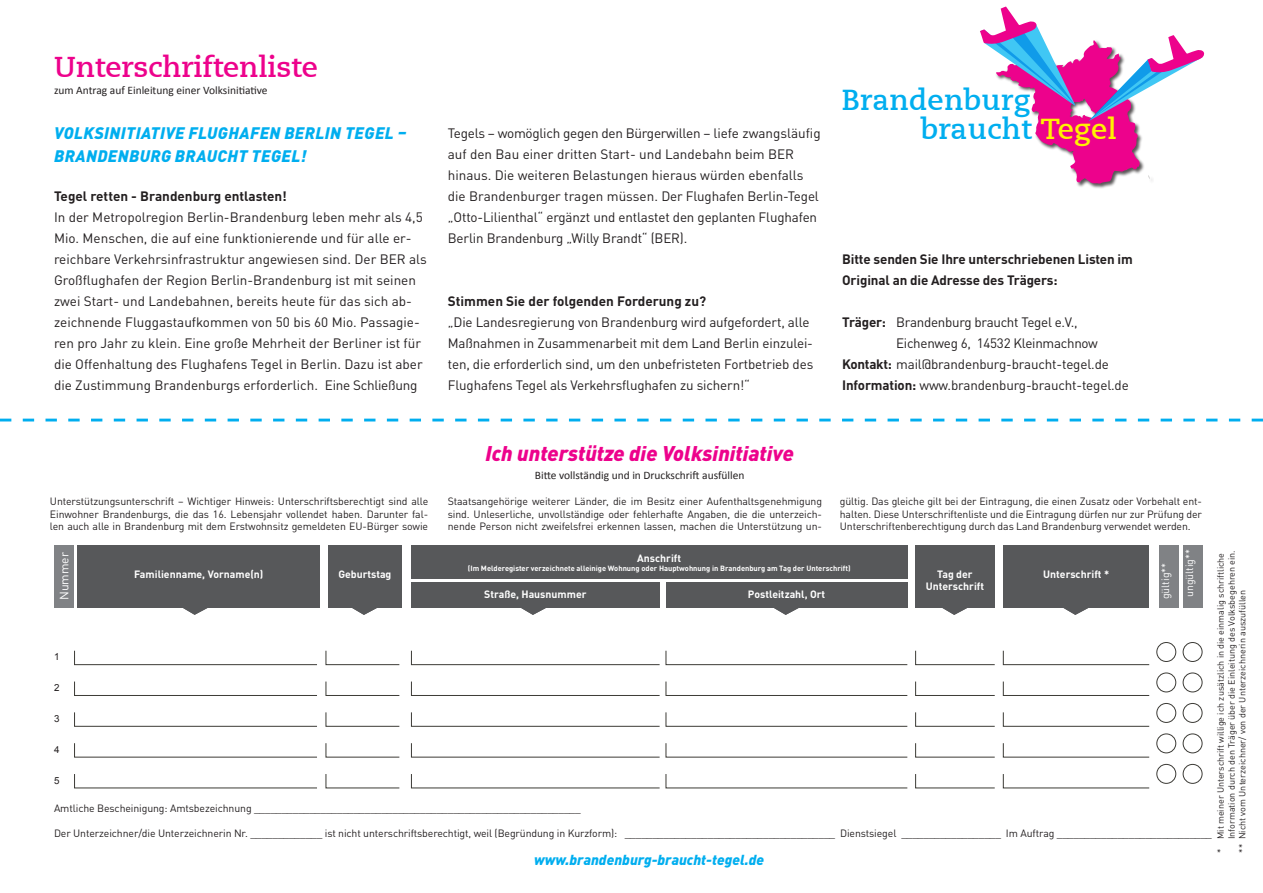
<style>
.page{position:relative;width:1263px;height:893px;background:#fff}
.page>*{position:absolute;margin:0;border:0;box-sizing:border-box;transform-origin:0 0}
.t1{font:700 28.8px "Caecilia LT";letter-spacing:.01em;color:#00aeef}
.t2{font:700 28.65px "Caecilia LT";color:#ed028c}
.t3{font:italic 900 21px "DIN Pro";color:#ed028c}
.t4{font:italic 900 16.5px "DIN Pro";letter-spacing:.02em;color:#00aeef}
.t5{font:italic 900 14.25px "DIN Pro";color:#00aeef}
.t6{font:13.5px/21px "DIN Pro";letter-spacing:-.01em;color:#231f20}
.t7{font:700 13.5px/21px "DIN Pro";letter-spacing:-.01em;color:#231f20}
.t8{font:12px "DIN Pro";color:#fff}
.t9{font:11.4px "Calibri";color:#231f20}
.t10{font:10.5px/12.6px "DIN Pro";letter-spacing:-.01em;color:#231f20;text-align:justify}
.t11{font:700 10.5px/12.6px "DIN Pro";color:#fff;text-align:center}
.t12{font:10.5px "DIN Pro";color:#fff}
.t13{font:9.75px "Arial";color:#231f20}
.t14{font:9px "DIN Pro";color:#231f20}
.t15{font:700 7.5px "DIN Pro";color:#fff}
.s1{color:#fff101}
.s2{font-weight:700}
</style>
<div class="page">
<svg style="left:0;top:419px;width:1263px;height:2px"></svg>
<svg style="left:665px;top:665px;width:119px;height:1px"></svg>
<svg style="left:786px;top:665px;width:122px;height:1px"></svg>
<svg style="left:915px;top:665px;width:80px;height:1px"></svg>
<svg style="left:1002px;top:664px;width:147px;height:2px"></svg>
<svg style="left:74px;top:650px;width:243px;height:15px"></svg>
<svg style="left:325px;top:650px;width:75px;height:15px"></svg>
<svg style="left:915px;top:650px;width:80px;height:15px"></svg>
<svg style="left:1003px;top:650px;width:147px;height:15px"></svg>
<svg style="left:411px;top:650px;width:497px;height:15px"></svg>
<svg style="left:74px;top:712px;width:243px;height:15px"></svg>
<svg style="left:325px;top:712px;width:75px;height:15px"></svg>
<svg style="left:915px;top:712px;width:80px;height:15px"></svg>
<svg style="left:1003px;top:712px;width:147px;height:15px"></svg>
<svg style="left:411px;top:712px;width:497px;height:15px"></svg>
<svg style="left:74px;top:681px;width:243px;height:15px"></svg>
<svg style="left:325px;top:681px;width:75px;height:15px"></svg>
<svg style="left:915px;top:681px;width:80px;height:15px"></svg>
<svg style="left:1003px;top:681px;width:147px;height:15px"></svg>
<svg style="left:411px;top:681px;width:497px;height:15px"></svg>
<svg style="left:74px;top:743px;width:243px;height:15px"></svg>
<svg style="left:325px;top:743px;width:75px;height:15px"></svg>
<svg style="left:915px;top:743px;width:80px;height:15px"></svg>
<svg style="left:1003px;top:743px;width:147px;height:15px"></svg>
<svg style="left:411px;top:743px;width:497px;height:15px"></svg>
<svg style="left:74px;top:774px;width:243px;height:15px"></svg>
<svg style="left:325px;top:774px;width:75px;height:15px"></svg>
<svg style="left:915px;top:774px;width:80px;height:15px"></svg>
<svg style="left:1003px;top:774px;width:147px;height:15px"></svg>
<svg style="left:411px;top:774px;width:497px;height:15px"></svg>
<div style="left:1156px;top:642px;width:20px;height:20px;border:1px solid #3c3b36;border-radius:50%"></div>
<div style="left:1183px;top:642px;width:19px;height:20px;border:1px solid #3c3b36;border-radius:50%"></div>
<div style="left:1156px;top:703px;width:20px;height:20px;border:1px solid #3c3b36;border-radius:50%"></div>
<div style="left:1183px;top:703px;width:19px;height:20px;border:1px solid #3c3b36;border-radius:50%"></div>
<div style="left:1156px;top:673px;width:20px;height:19px;border:1px solid #3c3b36;border-radius:50%"></div>
<div style="left:1183px;top:673px;width:19px;height:19px;border:1px solid #3c3b36;border-radius:50%"></div>
<div style="left:1156px;top:734px;width:20px;height:19px;border:1px solid #3c3b36;border-radius:50%"></div>
<div style="left:1183px;top:734px;width:19px;height:19px;border:1px solid #3c3b36;border-radius:50%"></div>
<div style="left:1156px;top:764px;width:20px;height:20px;border:1px solid #3c3b36;border-radius:50%"></div>
<div style="left:1183px;top:764px;width:19px;height:20px;border:1px solid #3c3b36;border-radius:50%"></div>
<div style="left:995px;top:39px;width:159px;height:150px;background:#231f20;opacity:.75"></div>
<svg style="left:980px;top:7px;width:224px;height:177px"></svg>
<div style="left:54px;top:545px;width:20px;height:62px;background:#808285"></div>
<div style="left:77px;top:545px;width:243px;height:62px;background:#57585a"></div>
<svg style="left:345px;top:607px;width:40px;height:8px"></svg>
<div style="left:328px;top:545px;width:74px;height:62px;background:#57585a"></div>
<div style="left:411px;top:545px;width:496px;height:33px;background:#57585a"></div>
<div style="left:411px;top:582px;width:249px;height:25px;background:#57585a"></div>
<div style="left:666px;top:582px;width:241px;height:25px;background:#57585a"></div>
<div style="left:915px;top:545px;width:80px;height:62px;background:#57585a"></div>
<div style="left:1003px;top:545px;width:146px;height:62px;background:#57585a"></div>
<div style="left:1159px;top:545px;width:20px;height:62px;background:#808285"></div>
<div style="left:1183px;top:545px;width:20px;height:62px;background:#808285"></div>
<svg style="left:514px;top:607px;width:40px;height:8px"></svg>
<svg style="left:767px;top:607px;width:39px;height:8px"></svg>
<svg style="left:935px;top:607px;width:40px;height:8px"></svg>
<svg style="left:1056px;top:607px;width:40px;height:8px"></svg>
<svg style="left:176px;top:607px;width:39px;height:8px"></svg>
<h2 class="t2" style="left:54px;top:50px;width:265px">Unterschriftenliste</h2>
<p class="t9" style="left:54px;top:83px;width:215px">zum Antrag auf Einleitung einer Volksinitiative</p>
<h1 class="t1" style="left:842px;top:83px;width:190px">Brandenburg</h1>
<p class="t4" style="left:54px;top:119px;width:354px">VOLKSINITIATIVE FLUGHAFEN BERLIN TEGEL –</p>
<h1 class="t1" style="left:920px;top:112px;width:198px">braucht <span class="s1">Tegel</span></h1>
<p class="t4" style="left:54px;top:142px;width:254px">BRANDENBURG BRAUCHT TEGEL!</p>
<p class="t7" style="left:54px;top:184px;width:234px">Tegel retten - Brandenburg entlasten!</p>
<p class="t6" style="left:54px;top:205px;width:374px">In der Metropolregion Berlin-Brandenburg leben mehr als 4,5<br>Mio. Menschen, die auf eine funktionierende und für alle er&shy;reichbare Verkehrsinfrastruktur angewiesen sind. Der BER als Großflughafen der Region Berlin-Brandenburg ist mit seinen zwei Start- und Landebahnen, bereits heute für das sich ab&shy;zeichnende Fluggastaufkommen von 50 bis 60 Mio. Passagie&shy;ren pro Jahr zu klein. Eine große Mehrheit der Berliner ist für die Offenhaltung des Flughafens Tegel in Berlin. Dazu ist aber die Zustimmung Brandenburgs erforderlich. Eine Schließung</p>
<p class="t6" style="left:448px;top:121px;width:374px">Tegels – womöglich gegen den Bürgerwillen – liefe zwangsläufig auf den Bau einer dritten Start- und Landebahn beim BER hinaus. Die weiteren Belastungen hieraus würden ebenfalls die Brandenburger tragen müssen. Der Flughafen Berlin-Tegel „Otto-Lilienthal“ ergänzt und entlastet den geplanten Flughafen Berlin Brandenburg „Willy Brandt“ (BER).</p>
<p class="t7" style="left:842px;top:247px;width:292px">Bitte senden Sie Ihre unterschriebenen Listen im<br>Original an die Adresse des Trägers:</p>
<p class="t6" style="left:842px;top:310px;width:237px"><span class="s2">Träger:</span> Brandenburg braucht Tegel e.V.,</p>
<p class="t6" style="left:896px;top:331px;width:203px">Eichenweg 6, 14532 Kleinmachnow</p>
<p class="t6" style="left:842px;top:352px;width:268px"><span class="s2">Kontakt:</span> mail@brandenburg-braucht-tegel.de</p>
<p class="t6" style="left:842px;top:373px;width:288px"><span class="s2">Information:</span> www.brandenburg-braucht-tegel.de</p>
<p class="t7" style="left:448px;top:289px;width:260px">Stimmen Sie der folgenden Forderung zu?</p>
<p class="t6" style="left:448px;top:310px;width:367px">„Die Landesregierung von Brandenburg wird aufgefordert, alle Maßnahmen in Zusammenarbeit mit dem Land Berlin einzulei&shy;ten, die erforderlich sind, um den unbefristeten Fortbetrieb des Flughafens Tegel als Verkehrsflughafen zu sichern!“</p>
<h3 class="t3" style="left:485px;top:436px;width:310px">Ich unterstütze die Volksinitiative</h3>
<p class="t9" style="left:535px;top:468px;width:211px">Bitte vollständig und in Druckschrift ausfüllen</p>
<p class="t10" style="left:448px;top:494px;width:376px">Staatsangehörige weiterer Länder, die im Besitz einer Aufenthaltsgenehmigung sind. Unleserliche, unvollständige oder fehlerhafte Angaben, die die unterzeich&shy;nende Person nicht zweifelsfrei erkennen lassen, machen die Unterstützung un-</p>
<p class="t10" style="left:840px;top:494px;width:364px">gültig. Das gleiche gilt bei der Eintragung, die einen Zusatz oder Vorbehalt ent&shy;halten. Diese Unterschriftenliste und die Eintragung dürfen nur zur Prüfung der Unterschriftenberechtigung durch das Land Brandenburg verwendet werden.</p>
<p class="t10" style="left:50px;top:494px;width:380px">Unterstützungsunterschrift – Wichtiger Hinweis: Unterschriftsberechtigt sind alle Einwohner Brandenburgs, die das 16. Lebensjahr vollendet haben. Darunter fal&shy;len auch alle in Brandenburg mit dem Erstwohnsitz gemeldeten EU-Bürger sowie</p>
<p class="t8" style="left:55px;top:600px;width:50px;rotate:-90deg">Nummer</p>
<p class="t12" style="left:1181px;top:597px;width:50px;rotate:-90deg">ungültig**</p>
<p class="t14" style="left:1213px;top:853px;width:301px;rotate:-90deg">* Mit meiner Unterschrift willige ich zusätzlich in die einmalig schriftliche</p>
<p class="t14" style="left:1224px;top:839px;width:290px;rotate:-90deg">Information durch den Träger über die Einleitung des Volksbegehren ein.</p>
<p class="t11" style="left:637px;top:550px;width:45px">Anschrift</p>
<p class="t15" style="left:468px;top:562px;width:384px">(Im Melderegister verzeichnete alleinige Wohnung oder Hauptwohnung in Brandenburg am Tag der Unterschrift)</p>
<p class="t11" style="left:484px;top:587px;width:104px">Straße, Hausnummer</p>
<p class="t11" style="left:748px;top:587px;width:79px">Postleitzahl, Ort</p>
<p class="t11" style="left:926px;top:566px;width:60px">Tag der<br>Unterschrift</p>
<p class="t11" style="left:1043px;top:566px;width:67px">Unterschrift *</p>
<p class="t12" style="left:1157px;top:599px;width:38px;rotate:-90deg">gültig**</p>
<p class="t11" style="left:134px;top:566px;width:131px">Familienname, Vorname(n)</p>
<p class="t11" style="left:338px;top:566px;width:55px">Geburtstag</p>
<p class="t14" style="left:1235px;top:853px;width:264px;rotate:-90deg">** Nicht vom Unterzeichner/ von der Unterzeichnerin auszufüllen</p>
<p class="t13" style="left:54px;top:650px;width:7px">1</p>
<p class="t13" style="left:54px;top:681px;width:7px">2</p>
<p class="t13" style="left:54px;top:712px;width:7px">3</p>
<p class="t13" style="left:54px;top:743px;width:7px">4</p>
<p class="t13" style="left:54px;top:774px;width:7px">5</p>
<p class="t10" style="left:54px;top:801px;width:528px">Amtliche Bescheinigung: Amtsbezeichnung ___________________________________________________________</p>
<p class="t10" style="left:54px;top:826px;width:1159px">Der Unterzeichner/die Unterzeichnerin Nr. _____________ ist nicht unterschriftsberechtigt, weil (Begründung in Kurzform): ______________________________________ Dienstsiegel __________________ Im Auftrag ____________________________</p>
<p class="t5" style="left:534px;top:848px;width:231px">www.brandenburg-braucht-tegel.de</p>
</div>
